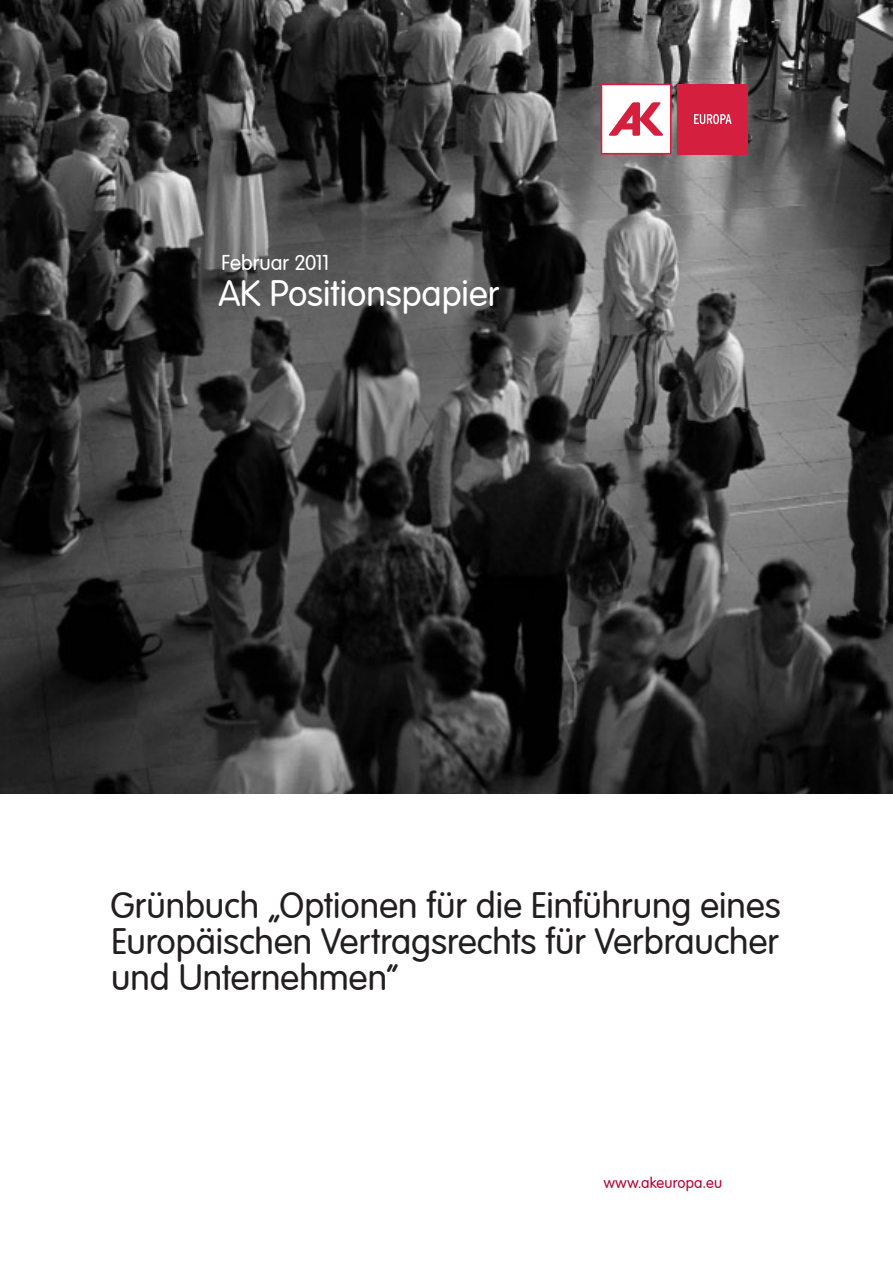
<style>
.page{position:relative;width:893px;height:1263px;background:#fff}
.page>*{position:absolute;margin:0;border:0;box-sizing:border-box;transform-origin:0 0}
._3_TITLE{font:300 36px/36px "VAG Rounded LT";color:#231f20;text-align:justify}
._3_TITLE-2{font:300 36px "VAG Rounded LT";color:#fff}
._1_BODY{font:300 21px "VAG Rounded LT";color:#fff}
._1_BODY-2{font:300 15px "VAG Rounded LT";letter-spacing:.01em;color:#b7002f}
</style>
<div class="page">
<img style="left:0;top:0;width:893px;height:793px">
<svg style="left:601px;top:84px;width:70px;height:70px"></svg>
<div style="left:677px;top:84px;width:71px;height:70px;background:#d41f3e"></div>
<svg style="left:694px;top:114px;width:38px;height:10px"></svg>
<p class="_1_BODY" style="left:221px;top:251px;width:110px">Februar 2011</p>
<p class="_3_TITLE-2" style="left:218px;top:273px;width:282px">AK Positionspapier</p>
<p class="_3_TITLE" style="left:111px;top:889px;width:672px">Grünbuch „Optionen für die Einführung eines Europäischen Vertragsrechts für Verbraucher und Unternehmen“</p>
<p class="_1_BODY-2" style="left:604px;top:1174px;width:120px">www.akeuropa.eu</p>
</div>
